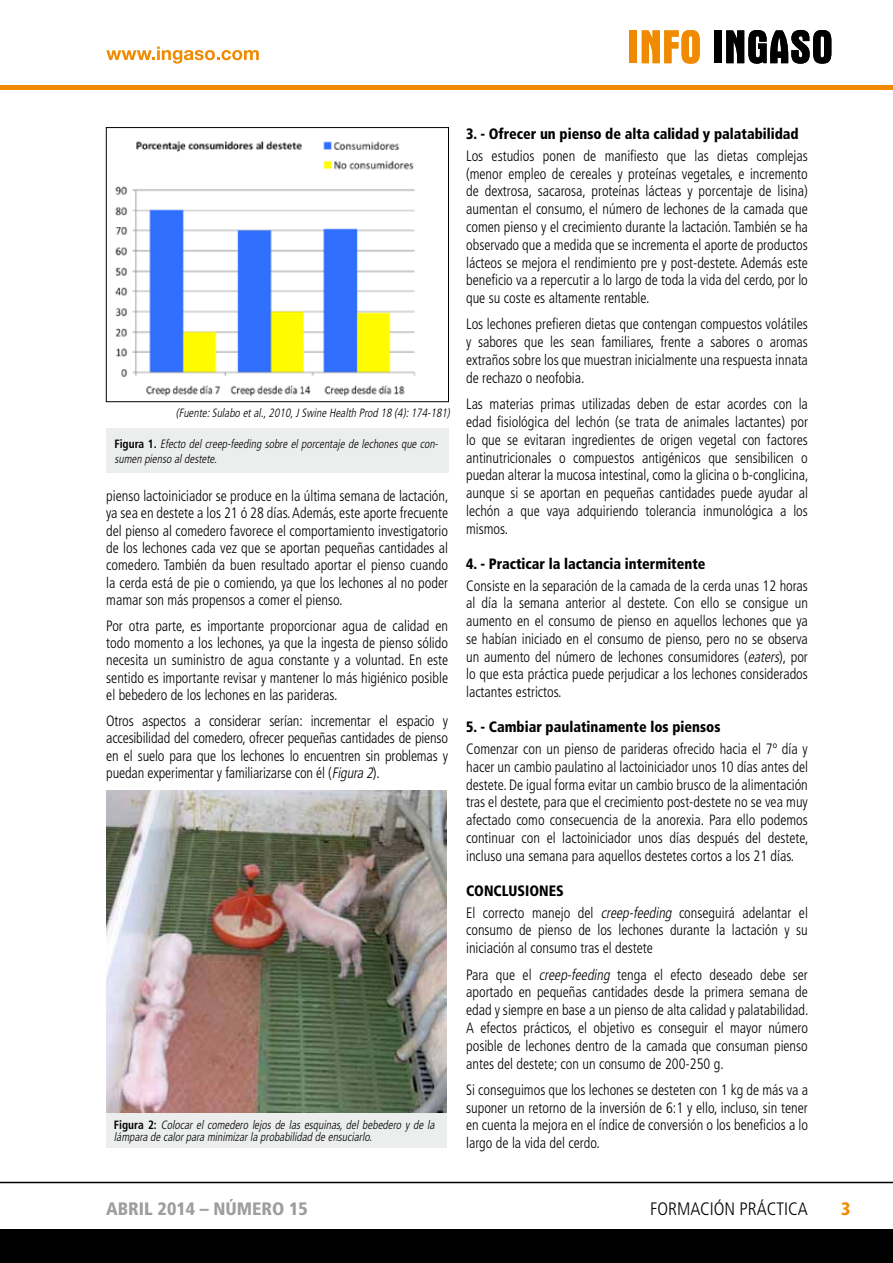
<style>
.page{position:relative;width:893px;height:1263px;background:#fff}
.page>*{position:absolute;margin:0;border:0;box-sizing:border-box;transform-origin:0 0}
.t1{font:900 condensed 18px "Frutiger";color:#9c9e9f}
.t2{font:300 condensed 18px "Frutiger";color:#000}
.t3{font:900 condensed 18px "Frutiger";color:#f08a00}
.t4{font:300 condensed 15px/17.9px "Frutiger";color:#000;text-align:justify;scale:.95 1}
.t5{font:900 condensed 15px "Frutiger";color:#000;scale:.95 1}
.t6{font:italic 300 condensed 12px/12px "Frutiger";color:#000;scale:.95 1}
.s1{font-weight:700;font-style:normal}
.s2{font-style:italic}
.s3{font-weight:900}
</style>
<div class="page">
<div style="left:0;top:1229px;width:893px;height:34px;background:#000"></div>
<hr style="left:0;top:1182px;width:893px;height:1px;background:#000">
<svg style="left:106px;top:47px;width:153px;height:17px"></svg>
<hr style="left:0;top:85px;width:893px;height:4px;background:#f08a00">
<div style="left:630px;top:30px;width:7px;height:33px;background:#f08a00"></div>
<svg style="left:642px;top:30px;width:58px;height:34px"></svg>
<div style="left:714px;top:30px;width:8px;height:33px;background:#000"></div>
<svg style="left:726px;top:30px;width:105px;height:34px"></svg>
<img style="left:106px;top:791px;width:340px;height:322px">
<div style="left:106px;top:1113px;width:340px;height:35px;background:#eceded"></div>
<div style="left:106px;top:428px;width:343px;height:44px;background:#eceded"></div>
<img style="left:115px;top:141px;width:301px;height:256px">
<div style="left:106px;top:127px;width:343px;height:275px;border:1px solid #000"></div>
<p class="t6" style="left:176px;top:407px;width:293px">(Fuente:Sulabo etal.,2010,JSwine Health Prod 18 (4):174-181)</p>
<p class="t6" style="left:114px;top:437px;width:345px;line-height:14.4px"><span class="s1">F i g u r a 1 .</span> Efecto del creep-feeding sobre el porcentaje de lechones que con&shy;sumen pienso aldestete.</p>
<p class="t4" style="left:106px;top:487px;width:362px;line-height:17.4px">pienso lactoiniciador se produce en la última semana de lactación, ya sea en destete a los 21 ó 28 días. Además, este aporte frecuente del pienso al comedero favorece el comportamiento investigatorio de los lechones cada vez que se aportan pequeñas cantidades al comedero. También da buen resultado aportar el pienso cuando la cerda está de pie o comiendo, ya que los lechones al no poder mamar son más propensos a comer el pienso.</p>
<p class="t4" style="left:106px;top:617px;width:361px;line-height:17.4px">Por otra parte, es importante proporcionar agua de calidad en todo momento a los lechones, ya que la ingesta de pienso sólido necesita un suministro de agua constante y a voluntad. En este sentido es importante revisar y mantener lo más higiénico posible el bebedero de los lechones en las parideras.</p>
<p class="t4" style="left:106px;top:712px;width:361px;line-height:17.4px">Otros aspectos a considerar serían: incrementar el espacio y accesibilidad del comedero, ofrecer pequeñas cantidades de pienso en el suelo para que los lechones lo encuentren sin problemas y puedan experimentar y familiarizarse con él (<span class="s2">Figura 2</span>).</p>
<p class="t6" style="left:114px;top:1119px;width:342px"><span class="s1">F i g u r a 2 :</span> Colocar el comedero lejos de las esquinas, del bebedero y de la lámpara de calorpara minimizarla probabilidad de ensuciarlo.</p>
<p class="t5" style="left:466px;top:125px;width:352px">3. - Ofrecer un pienso de alta calidad y palatabilidad</p>
<p class="t4" style="left:466px;top:147px;width:361px">Los estudios ponen de manifiesto que las dietas complejas (menor empleo de cereales y proteínas vegetales, e incremento de dextrosa, sacarosa, proteínas lácteas y porcentaje de lisina) aumentan el consumo, el número de lechones de la camada que comen pienso y el crecimiento durante la lactación. También se ha observado que a medida que se incrementa el aporte de productos lácteos se mejora el rendimiento pre y post-destete. Además este beneficio va a repercutir a lo largo de toda la vida del cerdo, por lo que su coste es altamente rentable.</p>
<p class="t4" style="left:466px;top:316px;width:361px">Los lechones prefieren dietas que contengan compuestos volátiles y sabores que les sean familiares, frente a sabores o aromas extraños sobre los que muestran inicialmente una respuesta innata de rechazo o neofobia.</p>
<p class="t4" style="left:466px;top:395px;width:362px">Las materias primas utilizadas deben de estar acordes con la edad fisiológica del lechón (se trata de animales lactantes) por lo que se evitaran ingredientes de origen vegetal con factores antinutricionales o compuestos antigénicos que sensibilicen o puedan alterar la mucosa intestinal, como la glicina o b-conglicina, aunque si se aportan en pequeñas cantidades puede ayudar al lechón a que vaya adquiriendo tolerancia inmunológica a los mismos.</p>
<p class="t5" style="left:466px;top:554px;width:254px">4. - Practicar la lactancia intermitente</p>
<p class="t4" style="left:466px;top:577px;width:361px">Consiste en la separación de la camada de la cerda unas 12 horas al día la semana anterior al destete. Con ello se consigue un aumento en el consumo de pienso en aquellos lechones que ya se habían iniciado en el consumo de pienso, pero no se observa un aumento del número de lechones consumidores (<span class="s2">eaters</span>), por lo que esta práctica puede perjudicar a los lechones considerados lactantes estrictos.</p>
<p class="t5" style="left:466px;top:718px;width:269px">5. - Cambiar paulatinamente los piensos</p>
<p class="t4" style="left:466px;top:740px;width:362px">Comenzar con un pienso de parideras ofrecido hacia el 7º día y hacer un cambio paulatino al lactoiniciador unos 10 días antes del destete. De igual forma evitar un cambio brusco de la alimentación tras el destete, para que el crecimiento post-destete no se vea muy afectado como consecuencia de la anorexia. Para ello podemos continuar con el lactoiniciador unos días después del destete, incluso una semana para aquellos destetes cortos a los 21 días.</p>
<p class="t4" style="left:466px;top:880px;width:361px;line-height:22px"><span class="s3">CONCLUSIONES<br></span>El correcto manejo del <span class="s2">creep-feeding</span> conseguirá adelantar el</p>
<p class="t4" style="left:466px;top:921px;width:361px">consumo de pienso de los lechones durante la lactación y su iniciación al consumo tras el destete</p>
<p class="t4" style="left:466px;top:966px;width:362px">Para que el <span class="s2">creep-feeding</span> tenga el efecto deseado debe ser aportado en pequeñas cantidades desde la primera semana de edad y siempre en base a un pienso de alta calidad y palatabilidad.<br>A efectos prácticos, el objetivo es conseguir el mayor número posible de lechones dentro de la camada que consuman pienso antes del destete; con un consumo de 200-250 g.</p>
<p class="t4" style="left:466px;top:1081px;width:361px">Si conseguimos que los lechones se desteten con 1 kg de más va a suponer un retorno de la inversión de 6:1 y ello, incluso, sin tener en cuenta la mejora en el índice de conversión o los beneficios a lo largo de la vida del cerdo.</p>
<p class="t1" style="left:106px;top:1198px;width:203px">ABRIL 2014 – NÚMERO 15</p>
<p class="t2" style="left:650px;top:1199px;width:159px">FORMACIÓN PRÁCTICA</p>
<p class="t3" style="left:841px;top:1198px;width:11px">3</p>
</div>
